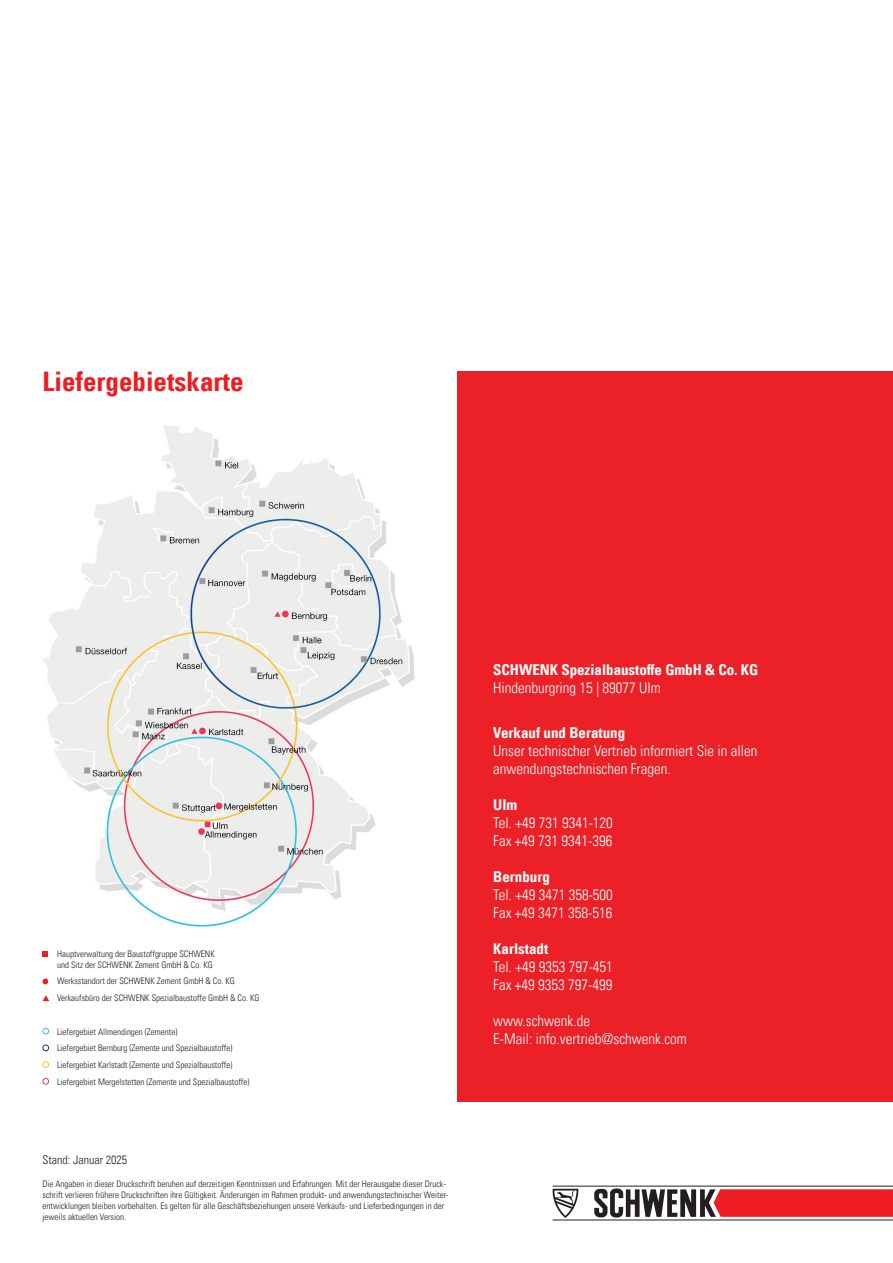
<style>
.page{position:relative;width:893px;height:1263px;background:#fff}
.page>*{position:absolute;margin:0;border:0;box-sizing:border-box;transform-origin:0 0}
.t1{font:27px "Univers Com 67 Bold Cond";color:#ee1d23}
.t2{font:15px/18px "Univers Com 47 Light Cond";color:#fff}
.t3{font:15px "Univers Com 67 Bold Cond";color:#fff}
.t4{font:12px "Univers Com 47 Light Cond";color:#231f20}
.t5{font:9px/10.8px "Univers Com 47 Light Cond";color:#231f20}
</style>
<div class="page">
<hr style="left:553px;top:1219px;width:340px;height:1px;background:#231f20">
<hr style="left:553px;top:1186px;width:340px;height:1px;background:#231f20">
<svg style="left:553px;top:1189px;width:25px;height:29px"></svg>
<svg style="left:594px;top:1188px;width:299px;height:30px"></svg>
<div style="left:458px;top:371px;width:435px;height:730px;background:#eb2127"></div>
<img style="left:43px;top:425px;width:371px;height:502px">
<svg style="left:43px;top:951px;width:5px;height:6px"></svg>
<svg style="left:43px;top:978px;width:5px;height:6px"></svg>
<svg style="left:43px;top:995px;width:6px;height:6px"></svg>
<svg style="left:43px;top:1028px;width:6px;height:6px"></svg>
<div style="left:43px;top:1044px;width:6px;height:7px;border:1px solid #083e83;border-radius:50%"></div>
<div style="left:43px;top:1061px;width:6px;height:7px;border:1px solid #fac623;border-radius:50%"></div>
<svg style="left:43px;top:1078px;width:6px;height:6px"></svg>
<h1 class="t1" style="left:43px;top:365px;width:202px">Liefergebietskarte</h1>
<p class="t5" style="left:57px;top:948px;width:159px">Hauptverwaltung der Baustoffgruppe SCHWENK und Sitz der SCHWENK Zement GmbH &amp; Co. KG</p>
<p class="t5" style="left:57px;top:973px;width:204px;line-height:16.8px">Werksstandort der SCHWENK Zement GmbH &amp; Co. KG<br>Verkaufsbüro der SCHWENK Spezialbaustoffe GmbH &amp; Co. KG</p>
<p class="t5" style="left:57px;top:1023px;width:194px;line-height:16.8px">Liefergebiet Allmendingen (Zemente)<br>Liefergebiet Bernburg (Zemente und Spezialbaustoffe)<br>Liefergebiet Karlstadt (Zemente und Spezialbaustoffe)<br>Liefergebiet Mergelstetten (Zemente und Spezialbaustoffe)</p>
<h3 class="t4" style="left:43px;top:1152px;width:86px">Stand: Januar 2025</h3>
<p class="t5" style="left:43px;top:1179px;width:407px">Die Angaben in dieser Druckschrift beruhen auf derzeitigen Kenntnissen und Erfahrungen. Mit der Herausgabe dieser Druck&shy;schrift verlieren frühere Druckschriften ihre Gültigkeit. Änderungen im Rahmen produkt- und anwendungstechnischer Weiter&shy;entwicklungen bleiben vorbehalten. Es gelten für alle Geschäftsbeziehungen unsere Verkaufs- und Lieferbedingungen in der jeweils aktuellen Version.</p>
<h2 class="t3" style="left:493px;top:661px;width:267px">SCHWENK Spezialbaustoffe GmbH &amp; Co. KG</h2>
<h2 class="t2" style="left:493px;top:679px;width:169px">Hindenburgring 15 | 89077 Ulm</h2>
<h2 class="t3" style="left:493px;top:723px;width:133px">Verkauf und Beratung</h2>
<h2 class="t2" style="left:493px;top:742px;width:266px">Unser technischer Vertrieb informiert Sie in allen anwendungstechnischen Fragen.</h2>
<h2 class="t3" style="left:493px;top:795px;width:26px">Ulm</h2>
<h2 class="t2" style="left:493px;top:814px;width:121px">Tel. +49 731 9341-120<br>Fax +49 731 9341-396</h2>
<h2 class="t3" style="left:493px;top:867px;width:58px">Bernburg</h2>
<h2 class="t2" style="left:493px;top:886px;width:121px">Tel. +49 3471 358-500<br>Fax +49 3471 358-516</h2>
<h2 class="t3" style="left:493px;top:939px;width:57px">Karlstadt</h2>
<h2 class="t2" style="left:493px;top:958px;width:121px">Tel. +49 9353 797-451<br>Fax +49 9353 797-499</h2>
<h2 class="t2" style="left:493px;top:1012px;width:195px">www.schwenk.de<br>E-Mail: info.vertrieb@schwenk.com</h2>
</div>
